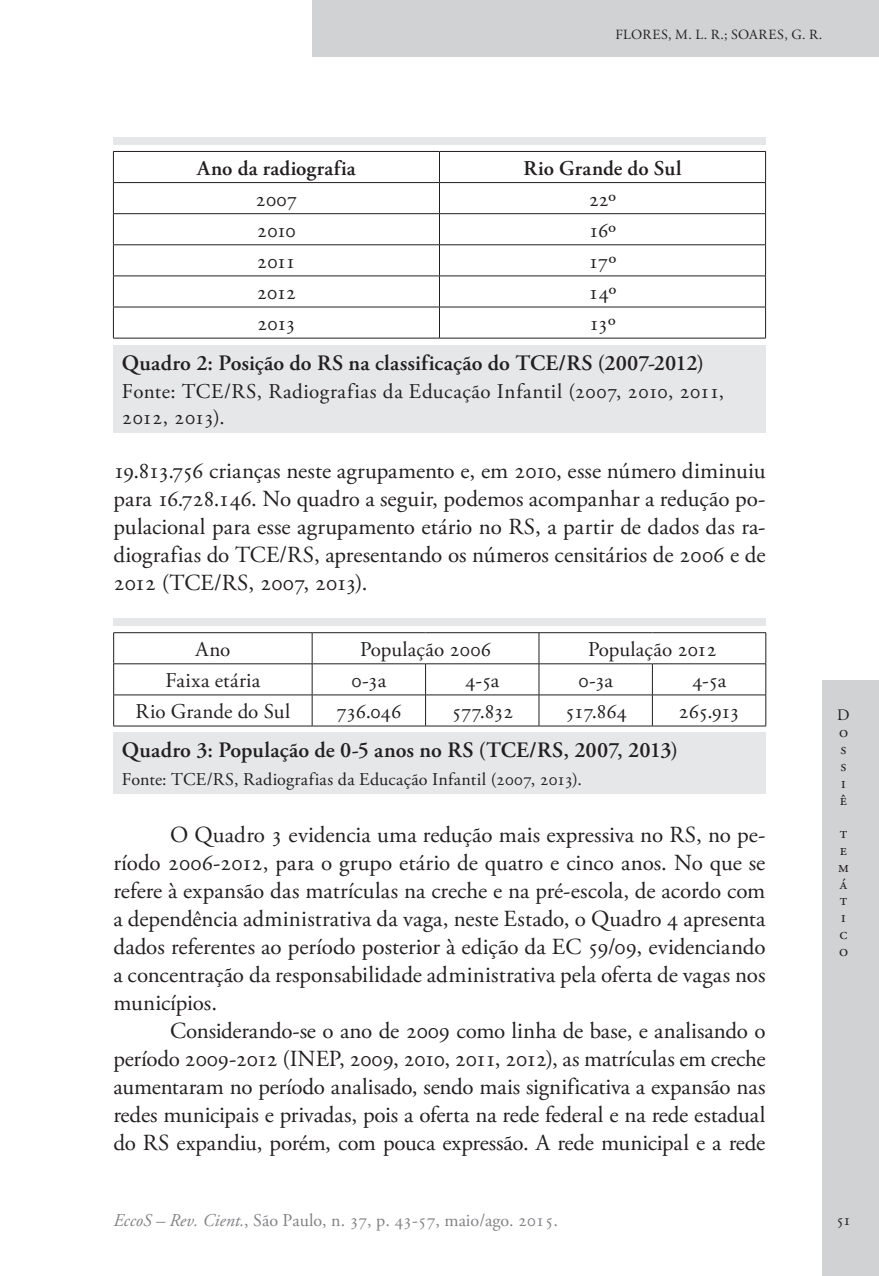
<style>
.page{position:relative;width:879px;height:1276px;background:#fff}
.page>*{position:absolute;margin:0;border:0;box-sizing:border-box;transform-origin:0 0}
.Ec_Normal{font:23px/28px "Adobe Garamond Pro";color:#231f20;text-align:justify}
.Ec_Tabela_-_titulo{font:600 22px "Adobe Garamond Pro";letter-spacing:.005em;color:#231f20}
.Ec_Tabela_-_corpo{font:21px "Adobe Garamond Pro";letter-spacing:-.005em;color:#231f20}
.Ec_Tabela_-_corpo-2{font:21px/25.2px "Adobe Garamond Pro";letter-spacing:.025em;color:#231f20}
.t1{font:600 21px "Adobe Garamond Pro";color:#231f20}
.Ec_Tabela_-_nota{font:18px "Adobe Garamond Pro";letter-spacing:.01em;color:#231f20}
.t2{font:18px "Adobe Garamond Pro";color:#808285}
.t3{font:16px/16.8px "Adobe Garamond Pro";color:#231f20}
.t4{font:14px "Adobe Garamond Pro";letter-spacing:.03em;color:#231f20}
.s1{font-style:italic}
</style>
<div class="page">
<div style="left:312px;top:0;width:567px;height:57px;background:#d1d2d4"></div>
<div style="left:822px;top:680px;width:57px;height:596px;background:#d1d2d4"></div>
<div style="left:113px;top:137px;width:652px;height:295px;background:#e6e7e9"></div>
<div style="left:113px;top:146px;width:652px;height:199px;background:#fff"></div>
<hr style="left:113px;top:151px;width:326px;height:1px;background:#231f20">
<hr style="left:113px;top:152px;width:1px;height:30px;background:#231f20">
<hr style="left:439px;top:151px;width:327px;height:1px;background:#231f20">
<hr style="left:439px;top:152px;width:1px;height:30px;background:#231f20">
<hr style="left:765px;top:152px;width:1px;height:30px;background:#231f20">
<hr style="left:113px;top:182px;width:326px;height:1px;background:#231f20">
<hr style="left:113px;top:183px;width:1px;height:30px;background:#231f20">
<hr style="left:439px;top:182px;width:327px;height:1px;background:#231f20">
<hr style="left:439px;top:183px;width:1px;height:30px;background:#231f20">
<hr style="left:765px;top:183px;width:1px;height:30px;background:#231f20">
<hr style="left:113px;top:213px;width:326px;height:1px;background:#231f20">
<hr style="left:113px;top:214px;width:1px;height:30px;background:#231f20">
<hr style="left:439px;top:213px;width:327px;height:1px;background:#231f20">
<hr style="left:439px;top:214px;width:1px;height:30px;background:#231f20">
<hr style="left:765px;top:214px;width:1px;height:30px;background:#231f20">
<hr style="left:113px;top:244px;width:326px;height:1px;background:#231f20">
<hr style="left:113px;top:245px;width:1px;height:31px;background:#231f20">
<hr style="left:439px;top:244px;width:327px;height:1px;background:#231f20">
<hr style="left:439px;top:245px;width:1px;height:31px;background:#231f20">
<hr style="left:765px;top:245px;width:1px;height:31px;background:#231f20">
<hr style="left:113px;top:275px;width:326px;height:1px;background:#231f20">
<hr style="left:113px;top:276px;width:1px;height:31px;background:#231f20">
<hr style="left:439px;top:275px;width:327px;height:1px;background:#231f20">
<hr style="left:439px;top:276px;width:1px;height:31px;background:#231f20">
<hr style="left:765px;top:276px;width:1px;height:31px;background:#231f20">
<hr style="left:113px;top:307px;width:326px;height:1px;background:#231f20">
<hr style="left:113px;top:307px;width:1px;height:31px;background:#231f20">
<hr style="left:439px;top:307px;width:327px;height:1px;background:#231f20">
<hr style="left:439px;top:307px;width:1px;height:31px;background:#231f20">
<hr style="left:765px;top:307px;width:1px;height:31px;background:#231f20">
<hr style="left:113px;top:338px;width:326px;height:1px;background:#231f20">
<hr style="left:439px;top:338px;width:327px;height:1px;background:#231f20">
<div style="left:113px;top:618px;width:652px;height:176px;background:#e6e7e9"></div>
<div style="left:113px;top:627px;width:652px;height:105px;background:#fff"></div>
<hr style="left:113px;top:632px;width:199px;height:1px;background:#231f20">
<hr style="left:113px;top:633px;width:1px;height:30px;background:#231f20">
<hr style="left:312px;top:632px;width:113px;height:1px;background:#231f20">
<hr style="left:312px;top:633px;width:1px;height:30px;background:#231f20">
<hr style="left:425px;top:632px;width:114px;height:1px;background:#231f20">
<hr style="left:539px;top:632px;width:113px;height:1px;background:#231f20">
<hr style="left:538px;top:633px;width:1px;height:30px;background:#231f20">
<hr style="left:652px;top:632px;width:114px;height:1px;background:#231f20">
<hr style="left:765px;top:633px;width:1px;height:30px;background:#231f20">
<hr style="left:113px;top:663px;width:199px;height:1px;background:#231f20">
<hr style="left:113px;top:664px;width:1px;height:30px;background:#231f20">
<hr style="left:312px;top:663px;width:113px;height:1px;background:#231f20">
<hr style="left:312px;top:664px;width:1px;height:30px;background:#231f20">
<hr style="left:425px;top:663px;width:114px;height:1px;background:#231f20">
<hr style="left:425px;top:664px;width:1px;height:30px;background:#231f20">
<hr style="left:539px;top:663px;width:113px;height:1px;background:#231f20">
<hr style="left:538px;top:664px;width:1px;height:30px;background:#231f20">
<hr style="left:652px;top:663px;width:114px;height:1px;background:#231f20">
<hr style="left:652px;top:664px;width:1px;height:30px;background:#231f20">
<hr style="left:765px;top:664px;width:1px;height:30px;background:#231f20">
<hr style="left:113px;top:694px;width:199px;height:1px;background:#231f20">
<hr style="left:113px;top:695px;width:1px;height:31px;background:#231f20">
<hr style="left:312px;top:694px;width:113px;height:1px;background:#231f20">
<hr style="left:312px;top:695px;width:1px;height:31px;background:#231f20">
<hr style="left:425px;top:694px;width:114px;height:1px;background:#231f20">
<hr style="left:425px;top:695px;width:1px;height:31px;background:#231f20">
<hr style="left:539px;top:694px;width:113px;height:1px;background:#231f20">
<hr style="left:538px;top:695px;width:1px;height:31px;background:#231f20">
<hr style="left:652px;top:694px;width:114px;height:1px;background:#231f20">
<hr style="left:652px;top:695px;width:1px;height:31px;background:#231f20">
<hr style="left:765px;top:695px;width:1px;height:31px;background:#231f20">
<hr style="left:113px;top:725px;width:199px;height:1px;background:#231f20">
<hr style="left:312px;top:725px;width:113px;height:1px;background:#231f20">
<hr style="left:425px;top:725px;width:114px;height:1px;background:#231f20">
<hr style="left:539px;top:725px;width:113px;height:1px;background:#231f20">
<hr style="left:652px;top:725px;width:114px;height:1px;background:#231f20">
<p class="t4" style="left:615px;top:26px;width:208px">FLORES, M. L. R.; SOARES, G. R.</p>
<p class="t1" style="left:197px;top:156px;width:160px">Ano da radiografia</p>
<p class="t1" style="left:523px;top:156px;width:159px">Rio Grande do Sul</p>
<p class="Ec_Tabela_-_corpo" style="left:256px;top:186px;width:43px">2007</p>
<p class="Ec_Tabela_-_corpo" style="left:589px;top:186px;width:29px">22º</p>
<p class="Ec_Tabela_-_corpo" style="left:257px;top:218px;width:40px">2010</p>
<p class="Ec_Tabela_-_corpo" style="left:589px;top:218px;width:29px">16º</p>
<p class="Ec_Tabela_-_corpo" style="left:257px;top:249px;width:40px">2011</p>
<p class="Ec_Tabela_-_corpo" style="left:588px;top:249px;width:30px">17º</p>
<p class="Ec_Tabela_-_corpo" style="left:257px;top:280px;width:41px">2012</p>
<p class="Ec_Tabela_-_corpo" style="left:588px;top:280px;width:30px">14º</p>
<p class="Ec_Tabela_-_corpo" style="left:257px;top:311px;width:40px">2013</p>
<p class="Ec_Tabela_-_corpo" style="left:589px;top:311px;width:28px">13º</p>
<p class="Ec_Tabela_-_titulo" style="left:122px;top:351px;width:583px">Quadro 2: Posição do RS na classificação do TCE/RS (2007-2012)</p>
<p class="Ec_Tabela_-_corpo-2" style="left:122px;top:380px;width:604px">Fonte: TCE/RS, Radiografias da Educação Infantil (2007, 2010, 2011,<br>2012, 2013).</p>
<p class="Ec_Normal" style="left:113px;top:458px;width:653px">19.813.756 crianças neste agrupamento e, em 2010, esse número diminuiu para 16.728.146. No quadro a seguir, podemos acompanhar a redução po&shy;pulacional para esse agrupamento etário no RS, a partir de dados das ra&shy;diografias do TCE/RS, apresentando os números censitários de 2006 e de 2012 (TCE/RS, 2007, 2013).</p>
<p class="Ec_Tabela_-_corpo" style="left:195px;top:636px;width:36px">Ano</p>
<p class="Ec_Tabela_-_corpo" style="left:360px;top:636px;width:132px">População 2006</p>
<p class="Ec_Tabela_-_corpo" style="left:588px;top:636px;width:130px">População 2012</p>
<p class="Ec_Tabela_-_corpo" style="left:166px;top:668px;width:96px">Faixa etária</p>
<p class="Ec_Tabela_-_corpo" style="left:351px;top:668px;width:36px">0-3a</p>
<p class="Ec_Tabela_-_corpo" style="left:465px;top:668px;width:36px">4-5a</p>
<p class="Ec_Tabela_-_corpo" style="left:578px;top:668px;width:36px">0-3a</p>
<p class="Ec_Tabela_-_corpo" style="left:692px;top:668px;width:36px">4-5a</p>
<p class="Ec_Tabela_-_corpo" style="left:136px;top:699px;width:156px">Rio Grande do Sul</p>
<p class="Ec_Tabela_-_corpo" style="left:336px;top:699px;width:66px">736.046</p>
<p class="Ec_Tabela_-_corpo" style="left:451px;top:699px;width:63px">577.832</p>
<p class="Ec_Tabela_-_corpo" style="left:565px;top:699px;width:64px">517.864</p>
<p class="Ec_Tabela_-_corpo" style="left:678px;top:699px;width:63px">265.913</p>
<p class="Ec_Tabela_-_titulo" style="left:122px;top:737px;width:557px">Quadro 3: População de 0-5 anos no RS (TCE/RS, 2007, 2013)</p>
<p class="Ec_Tabela_-_nota" style="left:122px;top:769px;width:461px">Fonte: TCE/RS, Radiografias da Educação Infantil (2007, 2013).</p>
<p class="Ec_Normal" style="left:113px;top:822px;width:654px;text-indent:57px">O Quadro 3 evidencia uma redução mais expressiva no RS, no pe&shy;ríodo 2006-2012, para o grupo etário de quatro e cinco anos. No que se refere à expansão das matrículas na creche e na pré-escola, de acordo com a dependência administrativa da vaga, neste Estado, o Quadro 4 apresenta dados referentes ao período posterior à edição da EC 59/09, evidenciando a concentração da responsabilidade administrativa pela oferta de vagas nos municípios.</p>
<p class="Ec_Normal" style="left:113px;top:1018px;width:653px;text-indent:57px">Considerando-se o ano de 2009 como linha de base, e analisando o período 2009-2012 (INEP, 2009, 2010, 2011, 2012), as matrículas em creche aumentaram no período analisado, sendo mais significativa a expansão nas redes municipais e privadas, pois a oferta na rede federal e na rede estadual do RS expandiu, porém, com pouca expressão. A rede municipal e a rede</p>
<p class="t3" style="left:837px;top:707px;width:14px">D o s s i ê</p>
<p class="t3" style="left:838px;top:825px;width:12px">t e m á t i c o</p>
<p class="t2" style="left:113px;top:1209px;width:446px"><span class="s1">EccoS – Rev. Cient.</span>, São Paulo, n. 37, p. 43-57, maio/ago. 2015.</p>
<p class="t3" style="left:836px;top:1212px;width:17px">51</p>
</div>
